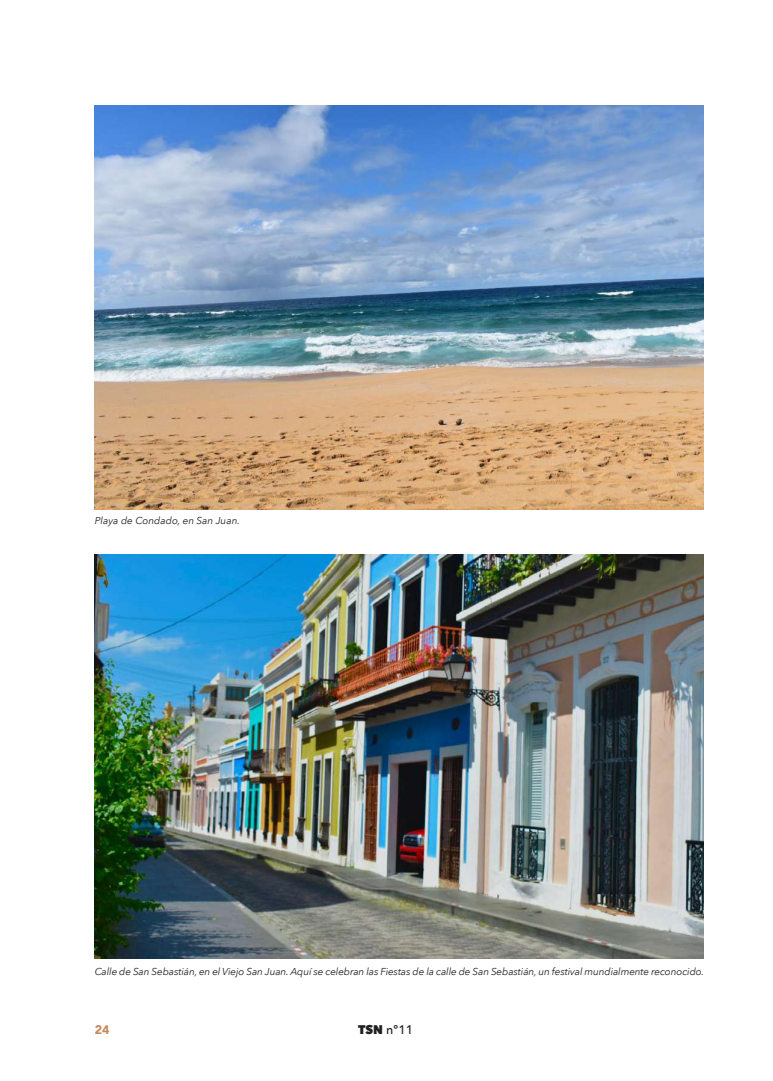
<style>
.page{position:relative;width:773px;height:1081px;background:#fff}
.page>*{position:absolute;margin:0;border:0;box-sizing:border-box;transform-origin:0 0}
.t1{font:500 12.5px "Avenir Next";color:#231f20}
.t2{font:900 12.5px "Avenir";color:#c6895c}
.t3{font:italic 10px "Avenir Next";letter-spacing:-.01em;color:#231f20}
.s1{font-weight:800}
</style>
<div class="page">
<img style="left:95px;top:105px;width:608px;height:404px">
<img style="left:95px;top:554px;width:608px;height:404px">
<p class="t3" style="left:95px;top:512px;width:147px">Playa de Condado, en San Juan.</p>
<p class="t3" style="left:95px;top:962px;width:611px">Calle de San Sebastián, en el Viejo San Juan. Aquí se celebran las Fiestas de la calle de San Sebastián, un festival mundialmente reconocido.</p>
<p class="t2" style="left:95px;top:1019px;width:16px">24</p>
<p class="t1" style="left:358px;top:1019px;width:57px"><span class="s1">TSN</span> nº11</p>
</div>
